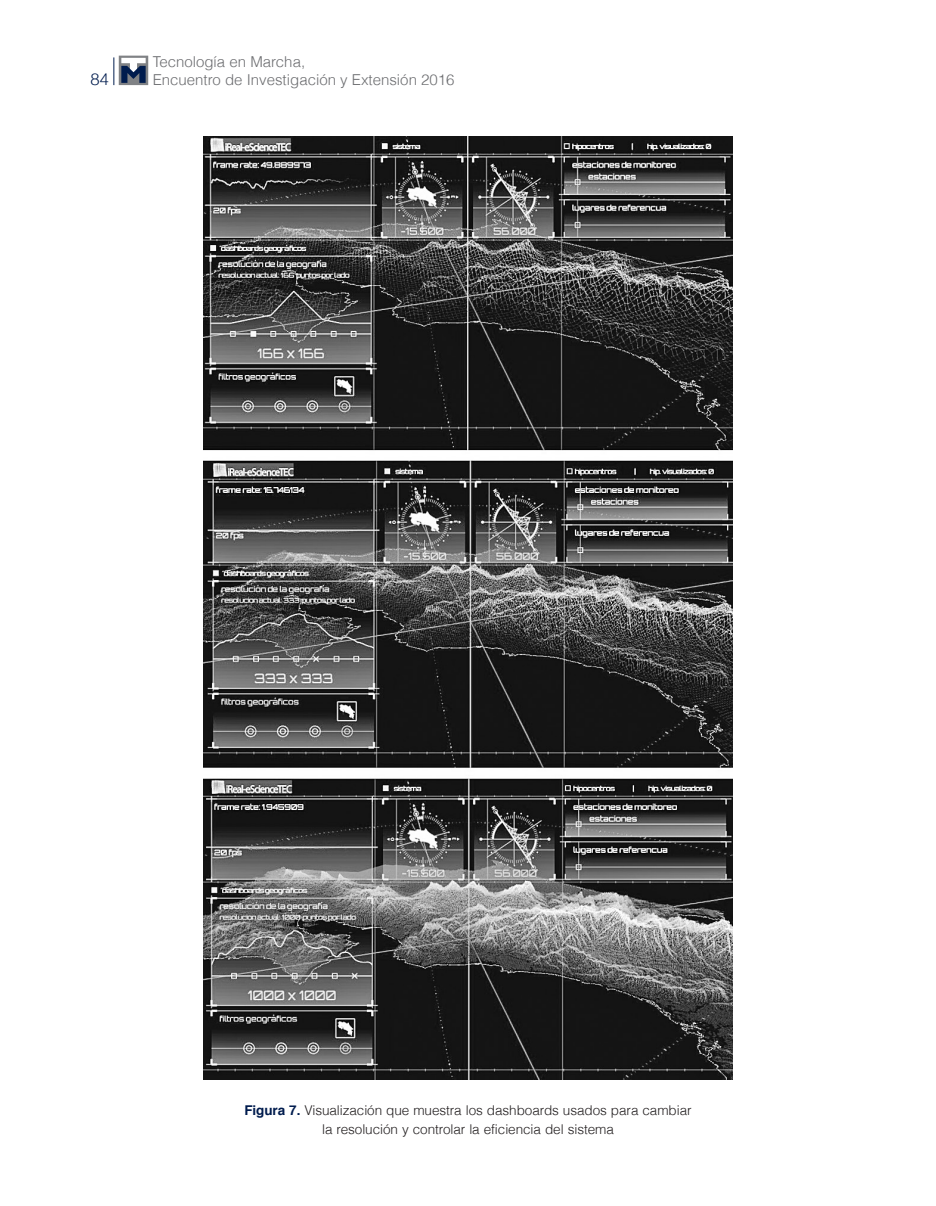
<style>
.page{position:relative;width:936px;height:1206px;background:#fff}
.page>*{position:absolute;margin:0;border:0;box-sizing:border-box;transform-origin:0 0}
.t1{font:300 16.5px "Helvetica Neue";color:#001c4e}
.t2{font:300 15px "Helvetica";color:#6c6d70}
._9tituloscuadros{font:300 13.5px/18.8px "Helvetica";letter-spacing:-.005em;color:#231f20;text-align:center}
.s1{font-weight:700;color:#001c4e}
</style>
<div class="page">
<svg style="left:113px;top:57px;width:1px;height:28px"></svg>
<svg style="left:119px;top:56px;width:29px;height:29px"></svg>
<svg style="left:121px;top:58px;width:25px;height:25px"></svg>
<img style="left:203px;top:136px;width:529px;height:942px">
<p class="t2" style="left:153px;top:52px;width:154px">Tecnología en Marcha,</p>
<p class="t1" style="left:91px;top:69px;width:20px">84</p>
<p class="t2" style="left:153px;top:70px;width:303px">Encuentro de Investigación y Extensión 2016</p>
<p class="_9tituloscuadros" style="left:244px;top:1100px;width:448px"><span class="s1">Figura 7.</span> Visualización que muestra los dashboards usados para cambiar la resolución y controlar la eficiencia del sistema</p>
</div>
